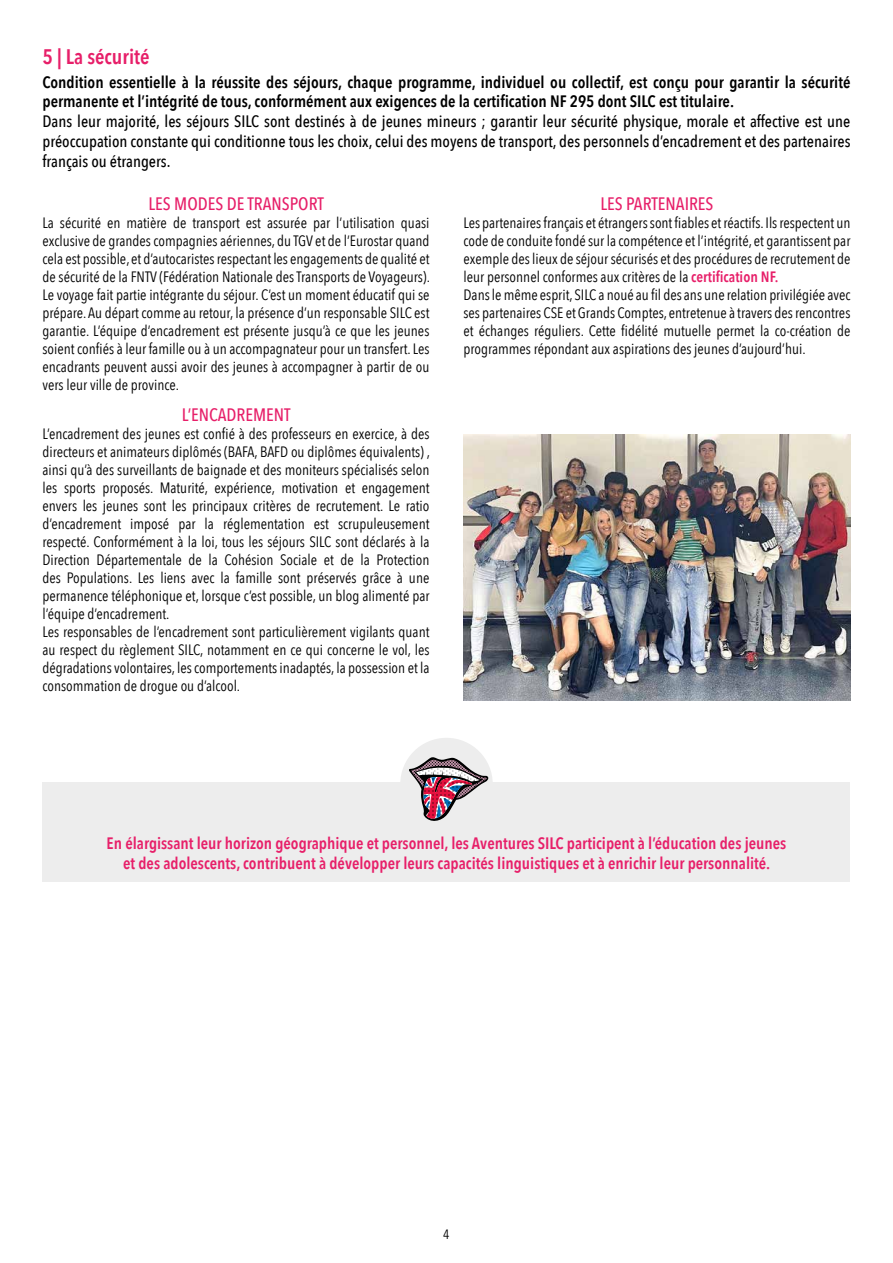
<style>
.page{position:relative;width:893px;height:1263px;background:#fff}
.page>*{position:absolute;margin:0;border:0;box-sizing:border-box;transform-origin:0 0}
.t1{font:600 21px "Avenir Next Condensed";color:#e71f69}
.t2{font:500 18px "Avenir Next Condensed";color:#e71f69}
.t3{font:500 16.5px/19.8px "Avenir Next Condensed";color:#000;text-align:justify}
.t4{font:600 16.5px/19.8px "Avenir Next Condensed";color:#000}
.t5{font:600 16.5px "Avenir Next Condensed";color:#e71f69}
.t6{font:15px/18px "Avenir Next Condensed";color:#000;text-align:justify}
.t7{font:13.5px "Avenir Next Condensed";color:#000}
.s1{font-weight:600;color:#e71f69}
</style>
<div class="page">
<div style="left:43px;top:782px;width:807px;height:99px;background:#ededed"></div>
<img style="left:463px;top:435px;width:387px;height:266px">
<div style="left:400px;top:738px;width:93px;height:92px;background:#ededed;border-radius:50%"></div>
<svg style="left:408px;top:757px;width:81px;height:64px"></svg>
<p class="t1" style="left:43px;top:38px;width:109px">5 | La sécurité</p>
<p class="t4" style="left:43px;top:71px;width:809px">Condition essentielle à la réussite des séjours, chaque programme, individuel ou collectif, est conçu pour garantir la sécurité permanente et l’intégrité de tous, conformément aux exigences de la certification NF 295 dont SILC est titulaire.</p>
<p class="t3" style="left:43px;top:111px;width:809px">Dans leur majorité, les séjours SILC sont destinés à de jeunes mineurs ; garantir leur sécurité physique, morale et affective est une préoccupation constante qui conditionne tous les choix, celui des moyens de transport, des personnels d’encadrement et des partenaires français ou étrangers.</p>
<p class="t2" style="left:149px;top:193px;width:177px">LES MODES DE TRANSPORT</p>
<p class="t6" style="left:43px;top:213px;width:389px">La sécurité en matière de transport est assurée par l’utilisation quasi exclusive de grandes compagnies aériennes, du TGV et de l’Eurostar quand cela est possible, et d’autocaristes respectant les engagements de qualité et de sécurité de la FNTV (Fédération Nationale des Transports de Voyageurs).</p>
<p class="t6" style="left:43px;top:285px;width:388px">Le voyage fait partie intégrante du séjour. C’est un moment éducatif qui se prépare. Au départ comme au retour, la présence d’un responsable SILC est garantie. L’équipe d’encadrement est présente jusqu’à ce que les jeunes soient confiés à leur famille ou à un accompagnateur pour un transfert. Les encadrants peuvent aussi avoir des jeunes à accompagner à partir de ou vers leur ville de province.</p>
<p class="t2" style="left:182px;top:403px;width:110px">L’ENCADREMENT</p>
<p class="t6" style="left:43px;top:424px;width:389px">L’encadrement des jeunes est confié à des professeurs en exercice, à des directeurs et animateurs diplômés (BAFA, BAFD ou diplômes équivalents) , ainsi qu’à des surveillants de baignade et des moniteurs spécialisés selon les sports proposés. Maturité, expérience, motivation et engagement envers les jeunes sont les principaux critères de recrutement. Le ratio d’encadrement imposé par la réglementation est scrupuleusement respecté. Conformément à la loi, tous les séjours SILC sont déclarés à la Direction Départementale de la Cohésion Sociale et de la Protection des Populations. Les liens avec la famille sont préservés grâce à une permanence téléphonique et, lorsque c’est possible, un blog alimenté par l’équipe d’encadrement.</p>
<p class="t6" style="left:43px;top:622px;width:388px">Les responsables de l’encadrement sont particulièrement vigilants quant au respect du règlement SILC, notamment en ce qui concerne le vol, les dégradations volontaires, les comportements inadaptés, la possession et la consommation de drogue ou d’alcool.</p>
<p class="t2" style="left:600px;top:193px;width:115px">LES PARTENAIRES</p>
<p class="t6" style="left:463px;top:213px;width:388px">Les partenaires français et étrangers sont fiables et réactifs. Ils respectent un code de conduite fondé sur la compétence et l’intégrité, et garantissent par exemple des lieux de séjour sécurisés et des procédures de recrutement de leur personnel conformes aux critères de la <span class="s1">certification NF.</span></p>
<p class="t6" style="left:463px;top:285px;width:388px">Dans le même esprit, SILC a noué au fil des ans une relation privilégiée avec ses partenaires CSE et Grands Comptes, entretenue à travers des rencontres et échanges réguliers. Cette fidélité mutuelle permet la co-création de programmes répondant aux aspirations des jeunes d’aujourd’hui.</p>
<p class="t5" style="left:107px;top:829px;width:681px">En élargissant leur horizon géographique et personnel, les Aventures SILC participent à l’éducation des jeunes</p>
<p class="t5" style="left:123px;top:849px;width:649px">et des adolescents, contribuent à développer leurs capacités linguistiques et à enrichir leur personnalité.</p>
<p class="t7" style="left:443px;top:1223px;width:8px">4</p>
</div>
